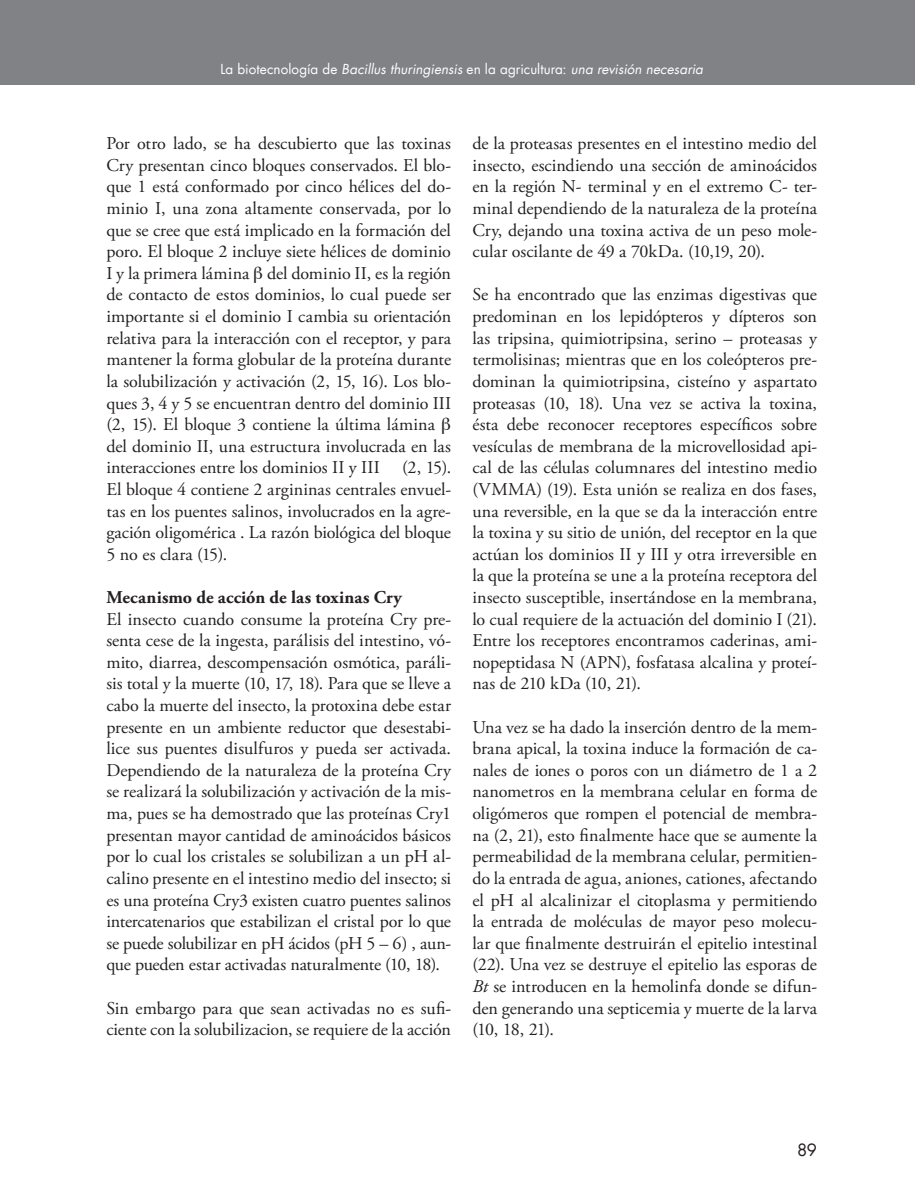
<style>
.page{position:relative;width:915px;height:1191px;background:#fff}
.page>*{position:absolute;margin:0;border:0;box-sizing:border-box;transform-origin:0 0}
.t1{font:18px/21.6px "Adobe Garamond Pro";color:#231f20;text-align:justify}
.t2{font:700 18px "Adobe Garamond Pro";letter-spacing:.005em;color:#231f20}
.t3{font:16.5px "Futura LT";color:#231f20}
.t4{font:italic 13.5px "Futura LT";color:#fff}
.s1{font-style:normal}
.s2{font-style:italic}
</style>
<div class="page">
<div style="left:1px;top:0;width:913px;height:85px;background:#808285"></div>
<p class="t4" style="left:220px;top:61px;width:484px"><span class="s1">La biotecnología de</span> Bacillus thuringiensis <span class="s1">en la agricultura:</span> una revisión necesaria</p>
<p class="t1" style="left:106px;top:133px;width:346px;text-align:left">Por otro lado, se ha descubierto que las toxinas Cry presentan cinco bloques conservados. El blo&shy;que 1 está conformado por cinco hélices del do&shy;minio I, una zona altamente conservada, por lo que se cree que está implicado en la formación del poro. El bloque 2 incluye siete hélices de dominio I y la primera lámina del dominio II, es la región de contacto de estos dominios, lo cual puede ser importante si el dominio I cambia su orientación relativa para la interacción con el receptor, y para mantener la forma globular de la proteína durante la solubilización y activación (2, 15, 16). Los blo&shy;ques 3, 4 y 5 se encuentran dentro del dominio III (2, 15). El bloque 3 contiene la última lámina del dominio II, una estructura involucrada en las interacciones entre los dominios II y III (2, 15).<br>El bloque 4 contiene 2 argininas centrales envuel&shy;tas en los puentes salinos, involucrados en la agre&shy;gación oligomérica . La razón biológica del bloque 5 no es clara (15).</p>
<p class="t2" style="left:106px;top:587px;width:297px">Mecanismo de acción de las toxinas Cry</p>
<p class="t1" style="left:106px;top:608px;width:346px">El insecto cuando consume la proteína Cry pre&shy;senta cese de la ingesta, parálisis del intestino, vó&shy;mito, diarrea, descompensación osmótica, paráli&shy;sis total y la muerte (10, 17, 18). Para que se lleve a cabo la muerte del insecto, la protoxina debe estar presente en un ambiente reductor que desestabi&shy;lice sus puentes disulfuros y pueda ser activada.<br>Dependiendo de la naturaleza de la proteína Cry se realizará la solubilización y activación de la mis&shy;ma, pues se ha demostrado que las proteínas Cry1 presentan mayor cantidad de aminoácidos básicos por lo cual los cristales se solubilizan a un pH al&shy;calino presente en el intestino medio del insecto; si es una proteína Cry3 existen cuatro puentes salinos intercatenarios que estabilizan el cristal por lo que se puede solubilizar en pH ácidos (pH 5 – 6) , aun&shy;que pueden estar activadas naturalmente (10, 18).</p>
<p class="t1" style="left:106px;top:997px;width:346px">Sin embargo para que sean activadas no es sufi&shy;ciente con la solubilizacion, se requiere de la acción</p>
<p class="t1" style="left:472px;top:133px;width:346px">de la proteasas presentes en el intestino medio del insecto, escindiendo una sección de aminoácidos en la región N- terminal y en el extremo C- ter&shy;minal dependiendo de la naturaleza de la proteína Cry, dejando una toxina activa de un peso mole&shy;cular oscilante de 49 a 70kDa. (10,19, 20).</p>
<p class="t1" style="left:472px;top:284px;width:346px">Se ha encontrado que las enzimas digestivas que predominan en los lepidópteros y dípteros son las tripsina, quimiotripsina, serino – proteasas y termolisinas; mientras que en los coleópteros pre&shy;dominan la quimiotripsina, cisteíno y aspartato proteasas (10, 18). Una vez se activa la toxina, ésta debe reconocer receptores específicos sobre vesículas de membrana de la microvellosidad api&shy;cal de las células columnares del intestino medio (VMMA) (19). Esta unión se realiza en dos fases, una reversible, en la que se da la interacción entre la toxina y su sitio de unión, del receptor en la que actúan los dominios II y III y otra irreversible en la que la proteína se une a la proteína receptora del insecto susceptible, insertándose en la membrana, lo cual requiere de la actuación del dominio I (21).<br>Entre los receptores encontramos caderinas, ami&shy;nopeptidasa N (APN), fosfatasa alcalina y proteí&shy;nas de 210 kDa (10, 21).</p>
<p class="t1" style="left:472px;top:716px;width:346px">Una vez se ha dado la inserción dentro de la mem&shy;brana apical, la toxina induce la formación de ca&shy;nales de iones o poros con un diámetro de 1 a 2 nanometros en la membrana celular en forma de oligómeros que rompen el potencial de membra&shy;na (2, 21), esto finalmente hace que se aumente la permeabilidad de la membrana celular, permitien&shy;do la entrada de agua, aniones, cationes, afectando el pH al alcalinizar el citoplasma y permitiendo la entrada de moléculas de mayor peso molecu&shy;lar que finalmente destruirán el epitelio intestinal (22). Una vez se destruye el epitelio las esporas de <span class="s2">Bt</span> se introducen en la hemolinfa donde se difun&shy;den generando una septicemia y muerte de la larva (10, 18, 21).</p>
<p class="t3" style="left:797px;top:1139px;width:21px">89</p>
</div>
